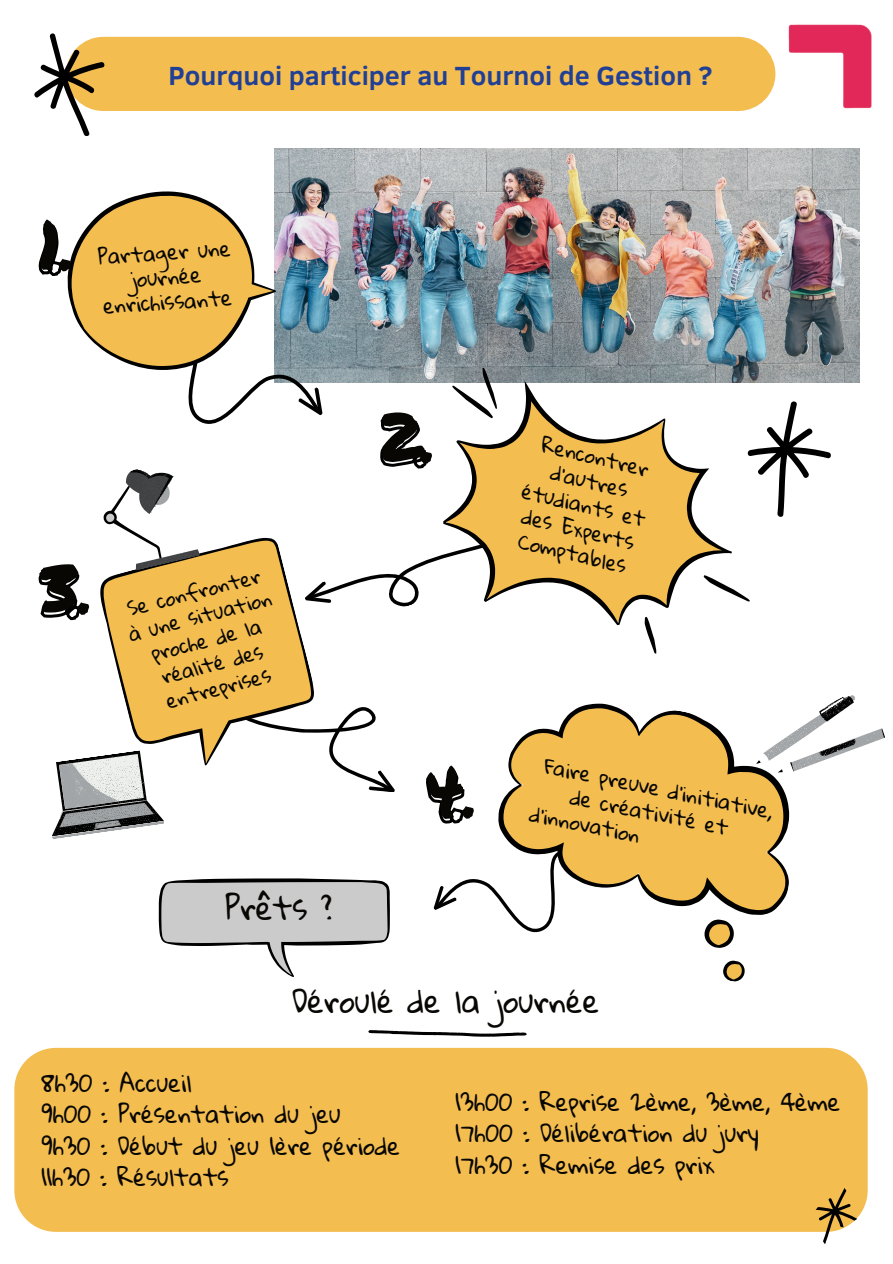
<style>
.page{position:relative;width:893px;height:1264px;background:#fff}
.page>*{position:absolute;margin:0;border:0;box-sizing:border-box;transform-origin:0 0}
.t1{font:67.95px "Permanent Marker";color:#080704}
.t2{font:31.05px "Gloria Hallelujah";color:#080704}
.t3{font:30.6px "Gloria Hallelujah";color:#080704}
.t4{font:700 27px "Clear Sans";color:#214095}
.t5{font:23.25px/31.5px "Gloria Hallelujah";color:#080704}
.t6{font:20.4px/24.8px "Gloria Hallelujah";color:#080704;text-align:center}
.t7{font:19.95px/24.8px "Gloria Hallelujah";color:#080704;text-align:center}
.t8{font:19.65px/24.8px "Gloria Hallelujah";color:#080704;text-align:center}
</style>
<div class="page">
<div style="left:66px;top:37px;width:709px;height:74px;background:#f3bd50;border-radius:37px"></div>
<img style="left:775px;top:24px;width:97px;height:85px">
<img style="left:274px;top:148px;width:585px;height:234px">
<svg style="left:39px;top:566px;width:41px;height:54px"></svg>
<svg style="left:34px;top:33px;width:70px;height:103px"></svg>
<svg style="left:38px;top:184px;width:284px;height:240px"></svg>
<svg style="left:159px;top:878px;width:231px;height:99px"></svg>
<svg style="left:747px;top:401px;width:84px;height:116px"></svg>
<svg style="left:789px;top:695px;width:96px;height:77px"></svg>
<svg style="left:52px;top:756px;width:112px;height:83px"></svg>
<svg style="left:433px;top:879px;width:121px;height:54px"></svg>
<svg style="left:704px;top:919px;width:29px;height:28px"></svg>
<svg style="left:723px;top:960px;width:21px;height:21px"></svg>
<svg style="left:498px;top:703px;width:291px;height:211px;fill:#f3bd50"></svg>
<svg style="left:314px;top:554px;width:129px;height:52px"></svg>
<svg style="left:443px;top:380px;width:288px;height:245px;fill:#f3bd50"></svg>
<svg style="left:452px;top:368px;width:45px;height:50px"></svg>
<svg style="left:703px;top:575px;width:46px;height:26px"></svg>
<svg style="left:644px;top:617px;width:12px;height:37px"></svg>
<svg style="left:314px;top:707px;width:81px;height:85px"></svg>
<svg style="left:100px;top:538px;width:214px;height:227px;fill:#f3bd50"></svg>
<svg style="left:103px;top:469px;width:97px;height:102px"></svg>
<svg style="left:380px;top:414px;width:48px;height:55px"></svg>
<svg style="left:426px;top:765px;width:76px;height:60px"></svg>
<div style="left:14px;top:1047px;width:853px;height:184px;background:#f3bd50"></div>
<svg style="left:815px;top:1187px;width:42px;height:57px"></svg>
<svg style="left:368px;top:1030px;width:159px;height:6px"></svg>
<p class="t4" style="left:168px;top:56px;width:545px">Pourquoi participer au Tournoi de Gestion ?</p>
<h1 class="t1" style="left:38px;top:194px;width:39px">1.</h1>
<p class="t6" style="left:97px;top:245px;width:134px;rotate:-4deg">Partager une journée enrichissante</p>
<h1 class="t1" style="left:41px;top:537px;width:55px">3.</h1>
<p class="t8" style="left:120px;top:598px;width:148px;rotate:-14deg">Se confronter à une situation proche de la réalité des entreprises</p>
<h2 class="t2" style="left:225px;top:890px;width:109px">Prêts ?</h2>
<h1 class="t1" style="left:377px;top:386px;width:61px">2.</h1>
<p class="t7" style="left:536px;top:431px;width:128px;rotate:13deg">Rencontrer d'autres étudiants et des Experts<br>Comptables</p>
<h1 class="t1" style="left:424px;top:741px;width:57px">4.</h1>
<p class="t7" style="left:546px;top:755px;width:235px;rotate:11deg">Faire preuve d'initiative,</p>
<p class="t7" style="left:572px;top:785px;width:162px;rotate:11deg">de créativité et</p>
<p class="t7" style="left:532px;top:802px;width:113px;rotate:11deg">d'innovation</p>
<h3 class="t3" style="left:292px;top:984px;width:309px">Déroulé de la journée</h3>
<p class="t5" style="left:42px;top:1067px;width:360px">8h30 : Accueil<br>9h00 : Présentation du jeu<br>9h30 : Début du jeu 1ère période<br>11h30 : Résultats</p>
<p class="t5" style="left:455px;top:1086px;width:386px">13h00 : Reprise 2ème, 3ème, 4ème<br>17h00 : Délibération du jury<br>17h30 : Remise des prix</p>
</div>
